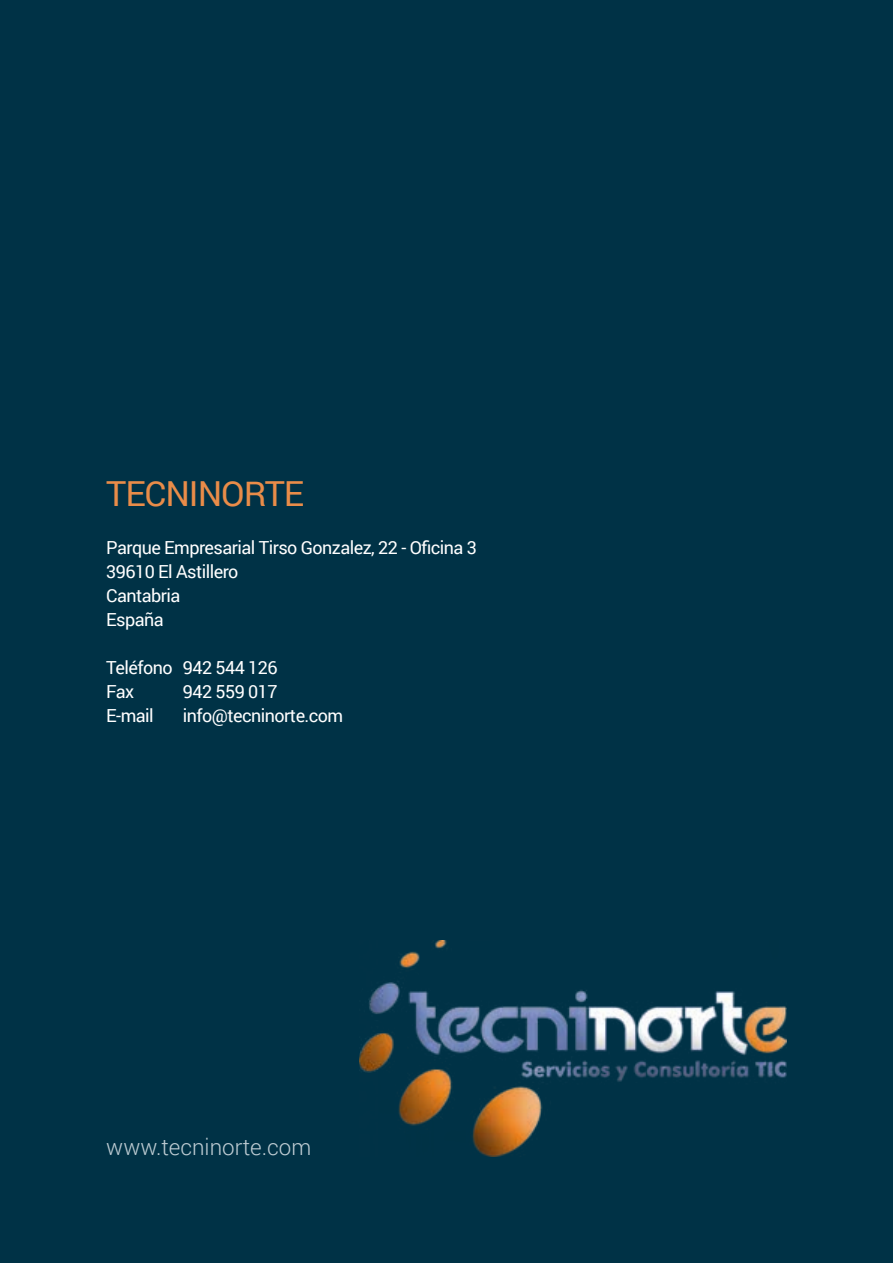
<style>
.page{position:relative;width:893px;height:1263px;background:#003246}
.page>*{position:absolute;margin:0;border:0;box-sizing:border-box;transform-origin:0 0}
.Intro_text{font:34.5px "Roboto";letter-spacing:-.03em;color:#e98c49}
.t1{font:300 22.5px "Roboto";color:#beccd3}
.Intro_text-2{font:18px "Roboto";letter-spacing:-.03em;color:#fff}
</style>
<div class="page">
<img style="left:359px;top:941px;width:428px;height:216px">
<p class="Intro_text" style="left:106px;top:469px;width:199px">TECNINORTE</p>
<p class="Intro_text-2" style="left:106px;top:535px;width:372px">Parque Empresarial Tirso Gonzalez, 22 - Oficina 3</p>
<p class="Intro_text-2" style="left:106px;top:559px;width:134px">39610 El Astillero</p>
<p class="Intro_text-2" style="left:106px;top:583px;width:76px">Cantabria</p>
<p class="Intro_text-2" style="left:106px;top:607px;width:59px">España</p>
<p class="Intro_text-2" style="left:106px;top:655px;width:173px">Teléfono 942 544 126</p>
<p class="Intro_text-2" style="left:106px;top:679px;width:30px">Fax</p>
<p class="Intro_text-2" style="left:183px;top:679px;width:96px">942 559 017</p>
<p class="Intro_text-2" style="left:106px;top:703px;width:49px">E-mail</p>
<p class="Intro_text-2" style="left:183px;top:703px;width:162px">info@tecninorte.com</p>
<p class="t1" style="left:106px;top:1131px;width:207px">www.tecninorte.com</p>
</div>
